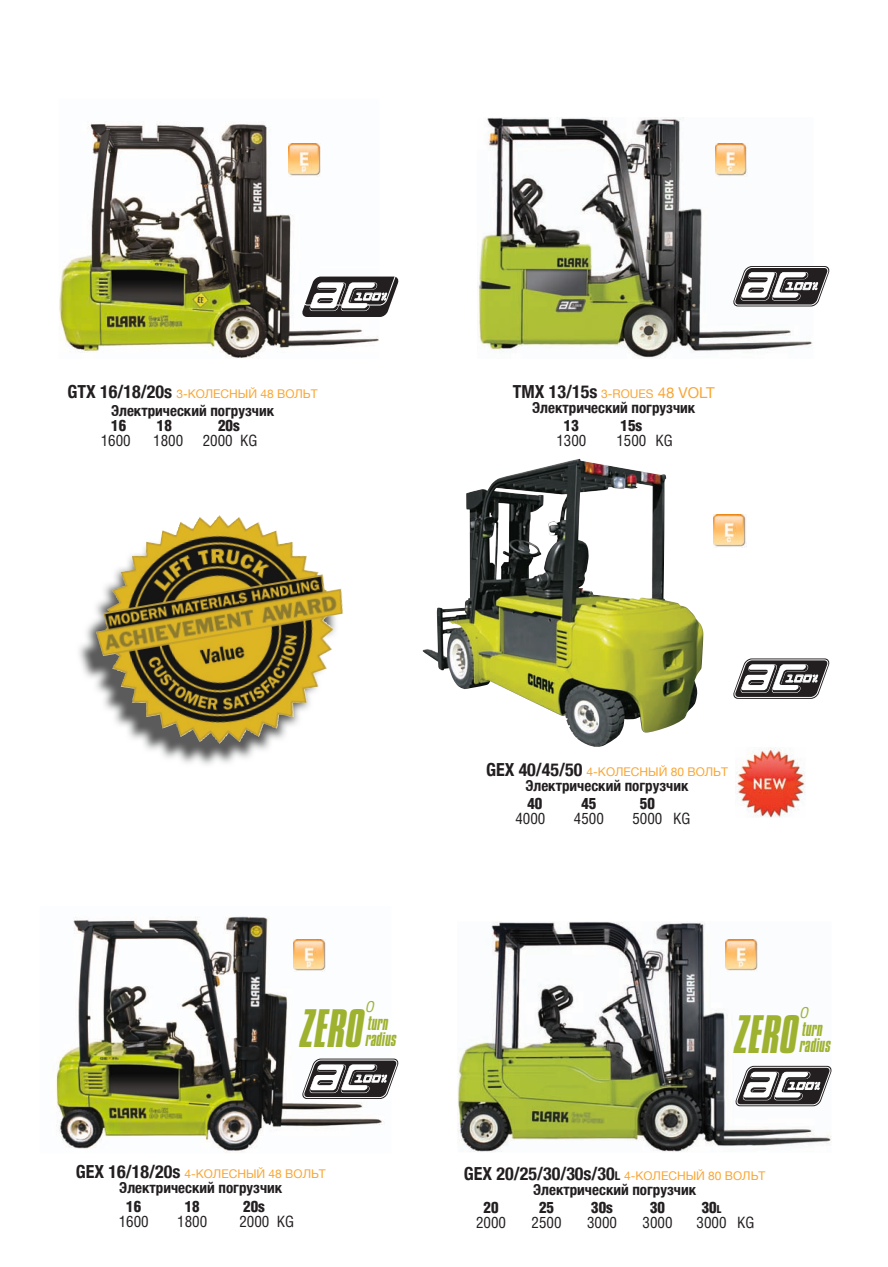
<style>
.page{position:relative;width:888px;height:1267px;background:#fff}
.page>*{position:absolute;margin:0;border:0;box-sizing:border-box;transform-origin:0 0}
.t1{font:italic 46.5px "Compacta BT";color:#9fb230}
.t2{font:700 condensed 18px "Helvetica Neue";color:#231f20}
.t3{font:italic 16.8px/16.4px "Compacta BT";color:#9fb230}
.t4{font:700 condensed 15px/18px "Helvetica Neue";color:#231f20}
.t5{font:condensed 15px "Helvetica";color:#231f20}
.t6{font:900 condensed 15px "Helvetica";color:#231f20}
.t7{font:italic condensed 14.55px "Helvetica";color:#9fb230}
.t8{font:12px "Helvetica Neue";color:#faa633}
.s1{font-weight:700;font-stretch:condensed;font-size:18px;color:#231f20}
.s2{font-family:"Helvetica";font-weight:900}
.s3{font-weight:400;font-stretch:normal;font-size:12px;color:#faa633}
.s4{font-weight:400;font-stretch:normal;font-size:15px;color:#faa633}
.s5{font-size:12px}
.s6{font-size:10.5px}
</style>
<div class="page">
<img style="left:56px;top:916px;width:329px;height:236px">
<img style="left:458px;top:921px;width:373px;height:231px">
<svg style="left:735px;top:1064px;width:97px;height:43px"></svg>
<img style="left:478px;top:117px;width:334px;height:242px">
<svg style="left:733px;top:265px;width:96px;height:42px"></svg>
<img style="left:59px;top:123px;width:320px;height:235px">
<svg style="left:302px;top:267px;width:96px;height:51px"></svg>
<img style="left:422px;top:458px;width:256px;height:289px">
<svg style="left:678px;top:603px;width:152px;height:215px"></svg>
<svg style="left:302px;top:1057px;width:96px;height:42px"></svg>
<img style="left:714px;top:515px;width:32px;height:32px">
<img style="left:715px;top:144px;width:32px;height:32px">
<img style="left:288px;top:144px;width:33px;height:32px">
<img style="left:725px;top:939px;width:33px;height:32px">
<img style="left:293px;top:939px;width:33px;height:32px">
<img style="left:79px;top:525px;width:259px;height:240px">
<img style="left:96px;top:516px;width:123px;height:155px">
<img style="left:736px;top:747px;width:69px;height:70px">
<p class="t8" style="left:68px;top:386px;width:252px"><span class="s1">GTX 16/18/20s</span> 3-КОЛЕСНЫЙ 48 ВОЛЬТ</p>
<p class="t4" style="left:111px;top:403px;width:165px;line-height:15px">Электрический погрузчик<br><span class="s2">16</span></p>
<p class="t6" style="left:157px;top:416px;width:16px">18</p>
<p class="t6" style="left:218px;top:416px;width:23px">20s</p>
<p class="t2" style="left:513px;top:380px;width:203px">TMX 13/15s <span class="s3">3-ROUES</span> <span class="s4">48 VOLT</span></p>
<p class="t4" style="left:564px;top:398px;width:133px;text-indent:-32px">Электрический погрузчик<br><span class="s2">13</span></p>
<p class="t6" style="left:620px;top:416px;width:23px">15s</p>
<p class="t5" style="left:101px;top:431px;width:31px">1600</p>
<p class="t5" style="left:153px;top:431px;width:31px">1800</p>
<p class="t5" style="left:203px;top:431px;width:57px">2000 KG</p>
<p class="t5" style="left:556px;top:431px;width:31px">1300</p>
<p class="t5" style="left:616px;top:431px;width:58px">1500 KG</p>
<p class="t8" style="left:486px;top:764px;width:243px"><span class="s1">GEX 40/45/50</span> 4-КОЛЕСНЫЙ 80 ВОЛЬТ</p>
<p class="t4" style="left:525px;top:776px;width:165px">Электрический погрузчик<br><span class="s2">40</span></p>
<p class="t6" style="left:581px;top:794px;width:16px">45</p>
<p class="t6" style="left:640px;top:794px;width:16px">50</p>
<p class="t5" style="left:515px;top:809px;width:31px">4000</p>
<p class="t5" style="left:574px;top:809px;width:31px">4500</p>
<p class="t5" style="left:632px;top:809px;width:60px">5000 KG</p>
<p class="t7" style="left:365px;top:998px;width:10px">O</p>
<p class="t1" style="left:301px;top:1000px;width:64px">ZERO</p>
<p class="t3" style="left:366px;top:1015px;width:32px">turn radius</p>
<p class="t8" style="left:76px;top:1166px;width:251px"><span class="s1">GEX 16/18/20s</span> 4-КОЛЕСНЫЙ 48 ВОЛЬТ</p>
<p class="t4" style="left:126px;top:1178px;width:158px;text-indent:-7px">Электрический погрузчик<br><span class="s2">16</span></p>
<p class="t6" style="left:185px;top:1196px;width:16px">18</p>
<p class="t6" style="left:243px;top:1196px;width:23px">20s</p>
<p class="t5" style="left:119px;top:1211px;width:31px">1600</p>
<p class="t5" style="left:177px;top:1211px;width:31px">1800</p>
<p class="t5" style="left:239px;top:1211px;width:57px">2000 KG</p>
<p class="t7" style="left:799px;top:1003px;width:10px">O</p>
<p class="t1" style="left:735px;top:1006px;width:64px">ZERO</p>
<p class="t3" style="left:800px;top:1021px;width:32px">turn radius</p>
<p class="t2" style="left:464px;top:1162px;width:303px">GEX 20/25/30/30s/30<span class="s5">L</span> <span class="s3">4-КОЛЕСНЫЙ 80 ВОЛЬТ</span></p>
<p class="t4" style="left:533px;top:1180px;width:165px">Электрический погрузчик</p>
<p class="t6" style="left:483px;top:1197px;width:16px">20</p>
<p class="t6" style="left:539px;top:1197px;width:16px">25</p>
<p class="t6" style="left:591px;top:1197px;width:23px">30s</p>
<p class="t6" style="left:650px;top:1197px;width:16px">30</p>
<p class="t6" style="left:702px;top:1197px;width:21px">30<span class="s6">L</span></p>
<p class="t5" style="left:476px;top:1212px;width:31px">2000</p>
<p class="t5" style="left:531px;top:1212px;width:31px">2500</p>
<p class="t5" style="left:587px;top:1212px;width:31px">3000</p>
<p class="t5" style="left:642px;top:1212px;width:31px">3000</p>
<p class="t5" style="left:696px;top:1212px;width:60px">3000 KG</p>
</div>
